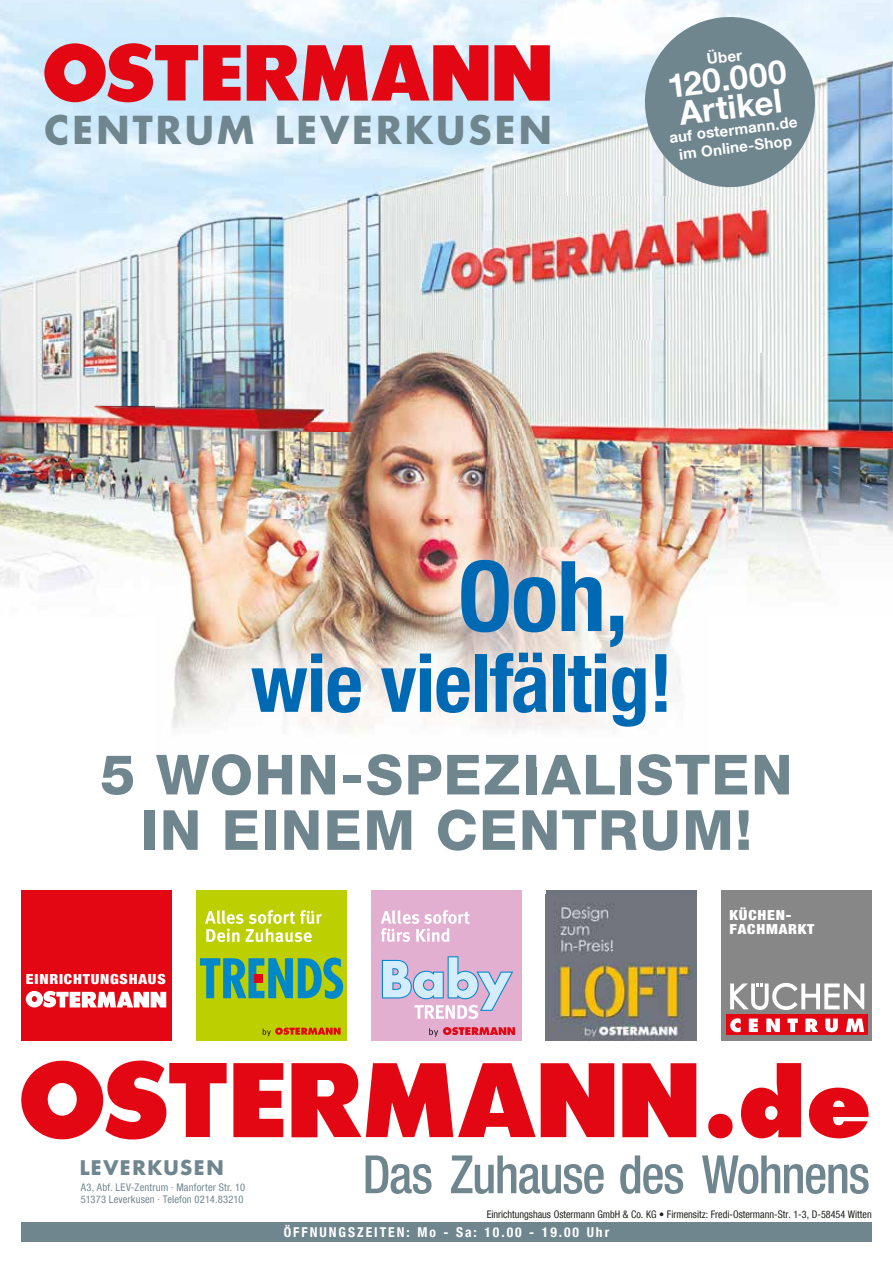
<style>
.page{position:relative;width:893px;height:1263px;background:#fff}
.page>*{position:absolute;margin:0;border:0;box-sizing:border-box;transform-origin:0 0}
.t1{font:700 condensed 97.8px "Helvetica Neue LT Com";color:#0069b4}
.t2{font:800 91.5px "Futura Com";color:#e30613}
.t3{font:700 condensed 80.7px "Helvetica Neue LT Com";letter-spacing:-.01em;color:#0069b4}
.t4{font:800 55.35px/55.3px "Helvetica Neue LT Com";letter-spacing:.03em;color:#70868f;text-align:center}
.t5{font:500 condensed 52.8px "Helvetica Neue LT Com";letter-spacing:-.03em;color:#70868f;scale:.95 1}
.t6{font:700 37.65px "Futura LT Pro";letter-spacing:.085em;color:#70868f}
.t7{font:700 33px/28.5px "Helvetica Neue LT Com";color:#fff}
.t8{font:700 19.65px "Futura Com";letter-spacing:.08em;color:#70868f}
.t9{font:700 15px/18px "Helvetica Neue LT Com";color:#fff;text-align:center}
.t10{font:900 condensed 13.8px/14px "Helvetica Neue LT Com";letter-spacing:.05em;color:#fff;scale:1.12 1}
.t11{font:700 condensed 13.65px "Helvetica Neue LT Com";letter-spacing:.145em;color:#fff}
.t12{font:condensed 10.5px "Helvetica Neue LT Com";color:#1d1d1b}
.t13{font:condensed 10.5px/12px "Helvetica Neue LT Com";letter-spacing:.015em;color:#70868f}
</style>
<div class="page">
<img style="left:0;top:0;width:761px;height:196px">
<img style="left:761px;top:0;width:132px;height:593px">
<img style="left:0;top:196px;width:180px;height:210px">
<img style="left:180px;top:196px;width:484px;height:144px">
<img style="left:664px;top:196px;width:97px;height:158px">
<img style="left:738px;top:354px;width:23px;height:230px">
<img style="left:0;top:406px;width:155px;height:184px">
<img style="left:155px;top:524px;width:56px;height:204px">
<img style="left:708px;top:524px;width:30px;height:49px">
<img style="left:155px;top:340px;width:477px;height:92px">
<img style="left:632px;top:340px;width:106px;height:184px">
<img style="left:155px;top:432px;width:159px;height:92px">
<img style="left:314px;top:432px;width:318px;height:88px">
<div style="left:21px;top:890px;width:151px;height:151px;background:#e30613"></div>
<svg style="left:26px;top:991px;width:140px;height:16px"></svg>
<div style="left:371px;top:890px;width:151px;height:151px;background:#e3afd1"></div>
<svg style="left:381px;top:910px;width:89px;height:32px"></svg>
<svg style="left:382px;top:956px;width:131px;height:63px"></svg>
<svg style="left:429px;top:1027px;width:86px;height:10px"></svg>
<div style="left:21px;top:1223px;width:851px;height:19px;background:#70868f"></div>
<div style="left:196px;top:890px;width:151px;height:151px;background:#bccf00"></div>
<svg style="left:200px;top:957px;width:143px;height:42px"></svg>
<div style="left:254px;top:974px;width:9px;height:8px;background:#e30613"></div>
<svg style="left:263px;top:1027px;width:78px;height:9px"></svg>
<svg style="left:205px;top:910px;width:117px;height:32px"></svg>
<svg style="left:640px;top:12px;width:180px;height:180px;background:#95a7ae"></svg>
<div style="left:721px;top:890px;width:151px;height:151px;background:#878787"></div>
<svg style="left:730px;top:983px;width:134px;height:27px"></svg>
<div style="left:726px;top:1015px;width:142px;height:20px;background:#e30613"></div>
<svg style="left:730px;top:1018px;width:11px;height:14px"></svg>
<svg style="left:749px;top:1018px;width:9px;height:14px"></svg>
<svg style="left:766px;top:1018px;width:14px;height:14px"></svg>
<svg style="left:787px;top:1018px;width:11px;height:14px"></svg>
<svg style="left:805px;top:1018px;width:13px;height:14px"></svg>
<svg style="left:825px;top:1018px;width:13px;height:14px"></svg>
<svg style="left:846px;top:1018px;width:18px;height:14px"></svg>
<div style="left:546px;top:890px;width:151px;height:151px;background:#6e747d"></div>
<img style="left:546px;top:903px;width:151px;height:138px">
<svg style="left:622px;top:1063px;width:74px;height:74px;background:#e62934"></svg>
<svg style="left:291px;top:1063px;width:323px;height:74px"></svg>
<svg style="left:21px;top:1060px;width:206px;height:79px"></svg>
<svg style="left:233px;top:1063px;width:50px;height:74px;background:#e72d38"></svg>
<svg style="left:708px;top:1114px;width:25px;height:24px"></svg>
<img style="left:211px;top:520px;width:497px;height:247px">
<svg style="left:494px;top:45px;width:56px;height:56px;background:#e12936"></svg>
<svg style="left:247px;top:45px;width:241px;height:56px;background:#dd4755"></svg>
<svg style="left:44px;top:43px;width:197px;height:59px;background:#d95867"></svg>
<h3 class="t6" style="left:44px;top:101px;width:509px">CENTRUM LEVERKUSEN</h3>
<h3 class="t9" style="left:706px;top:49px;width:37px;rotate:-7deg">Über</h3>
<h3 class="t7" style="left:666px;top:71px;width:121px;rotate:-7deg">120.000<br>Artikel</h3>
<h3 class="t9" style="left:668px;top:128px;width:130px;rotate:-7deg">auf ostermann.de im Online-Shop</h3>
<h1 class="t1" style="left:458px;top:538px;width:172px">Ooh,</h1>
<h3 class="t3" style="left:251px;top:635px;width:423px">wie vielfältig!</h3>
<h3 class="t4" style="left:100px;top:747px;width:693px">5 WOHN-SPEZIALISTEN<br>IN EINEM CENTRUM!</h3>
<h3 class="t10" style="left:26px;top:972px;width:126px">EINRICHTUNGSHAUS</h3>
<h3 class="t10" style="left:729px;top:908px;width:77px">KÜCHEN-<br>FACHMARKT</h3>
<h2 class="t2" style="left:738px;top:1040px;width:135px">de</h2>
<h3 class="t8" style="left:80px;top:1153px;width:145px">LEVERKUSEN</h3>
<h3 class="t5" style="left:363px;top:1143px;width:536px">Das Zuhause des Wohnens</h3>
<p class="t13" style="left:81px;top:1181px;width:166px">A3, Abf. LEV-Zentrum · Manforter Str. 10<br>51373 Leverkusen · Telefon 0214.83210</p>
<p class="t12" style="left:487px;top:1208px;width:386px">Einrichtungshaus Ostermann GmbH &amp; Co. KG • Firmensitz: Fredi-Ostermann-Str. 1-3, D-58454 Witten</p>
<h3 class="t11" style="left:284px;top:1224px;width:327px">ÖFFNUNGSZEITEN: Mo - Sa: 10.00 - 19.00 Uhr</h3>
</div>
